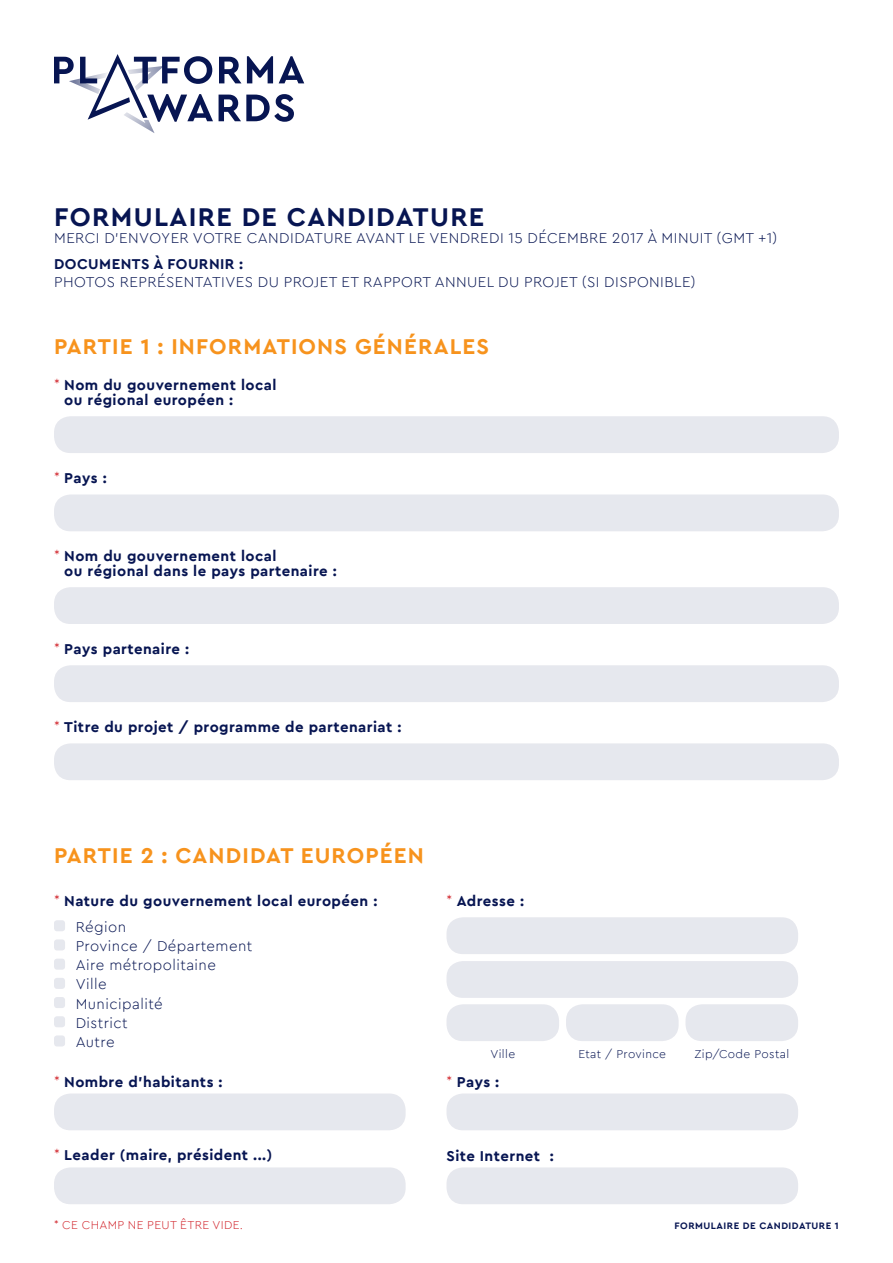
<style>
.page{position:relative;width:893px;height:1263px;background:#fff}
.page>*{position:absolute;margin:0;border:0;box-sizing:border-box;transform-origin:0 0}
.t1{font:700 27px "Cera PRO";letter-spacing:.05em;color:#071552}
.t2{font:700 22.5px "Cera PRO";letter-spacing:.05em;color:#f7931d}
.t3{font:700 15px/15px "Cera PRO";letter-spacing:.03em;color:#071552}
.t4{font:300 15px "Cera PRO";letter-spacing:.03em;color:#071552}
.t5{font:300 12px "Cera PRO";letter-spacing:.03em;color:#071552}
.t6{font:300 12px "Cera PRO";letter-spacing:.03em;color:#d1232a}
.t7{font:700 9.9px "Cera PRO";letter-spacing:.05em;color:#071552}
.s1{font-weight:300;color:#d1232a}
</style>
<div class="page">
<svg style="left:54px;top:54px;width:250px;height:79px"></svg>
<div style="left:54px;top:416px;width:785px;height:37px;background:#e6e8ee;border-radius:16px"></div>
<div style="left:54px;top:494px;width:785px;height:37px;background:#e6e8ee;border-radius:16px"></div>
<div style="left:54px;top:587px;width:785px;height:37px;background:#e6e8ee;border-radius:16px"></div>
<div style="left:54px;top:665px;width:785px;height:37px;background:#e6e8ee;border-radius:16px"></div>
<div style="left:54px;top:743px;width:785px;height:37px;background:#e6e8ee;border-radius:16px"></div>
<div style="left:54px;top:920px;width:11px;height:11px;background:#e6e8ee;border-radius:3px"></div>
<div style="left:54px;top:939px;width:11px;height:11px;background:#e6e8ee;border-radius:3px"></div>
<div style="left:54px;top:959px;width:11px;height:11px;background:#e6e8ee;border-radius:3px"></div>
<div style="left:54px;top:978px;width:11px;height:11px;background:#e6e8ee;border-radius:3px"></div>
<div style="left:54px;top:997px;width:11px;height:11px;background:#e6e8ee;border-radius:3px"></div>
<div style="left:54px;top:1016px;width:11px;height:11px;background:#e6e8ee;border-radius:3px"></div>
<div style="left:54px;top:1035px;width:11px;height:11px;background:#e6e8ee;border-radius:3px"></div>
<div style="left:446px;top:917px;width:352px;height:37px;background:#e6e8ee;border-radius:16px"></div>
<div style="left:446px;top:961px;width:352px;height:37px;background:#e6e8ee;border-radius:16px"></div>
<div style="left:446px;top:1004px;width:113px;height:37px;background:#e6e8ee;border-radius:16px"></div>
<div style="left:566px;top:1004px;width:113px;height:37px;background:#e6e8ee;border-radius:16px"></div>
<div style="left:685px;top:1004px;width:113px;height:37px;background:#e6e8ee;border-radius:16px"></div>
<div style="left:54px;top:1093px;width:352px;height:37px;background:#e6e8ee;border-radius:16px"></div>
<div style="left:54px;top:1167px;width:352px;height:37px;background:#e6e8ee;border-radius:16px"></div>
<div style="left:446px;top:1093px;width:352px;height:37px;background:#e6e8ee;border-radius:16px"></div>
<div style="left:446px;top:1167px;width:352px;height:37px;background:#e6e8ee;border-radius:16px"></div>
<p class="t1" style="left:54px;top:199px;width:432px">FORMULAIRE DE CANDIDATURE</p>
<p class="t4" style="left:54px;top:228px;width:725px">MERCI D'ENVOYER VOTRE CANDIDATURE AVANT LE VENDREDI 15 DÉCEMBRE 2017 À MINUIT (GMT +1)</p>
<p class="t3" style="left:54px;top:256px;width:191px">DOCUMENTS À FOURNIR :</p>
<p class="t4" style="left:54px;top:272px;width:643px">PHOTOS REPRÉSENTATIVES DU PROJET ET RAPPORT ANNUEL DU PROJET (SI DISPONIBLE)</p>
<p class="t2" style="left:54px;top:332px;width:436px">PARTIE 1 : INFORMATIONS GÉNÉRALES</p>
<p class="t3" style="left:64px;top:377px;width:214px;text-indent:-10px"><span class="s1">*</span> Nom du gouvernement local ou régional européen :</p>
<p class="t3" style="left:54px;top:470px;width:54px"><span class="s1">*</span> Pays :</p>
<p class="t3" style="left:64px;top:548px;width:274px;text-indent:-10px"><span class="s1">*</span> Nom du gouvernement local<br>ou régional dans le pays partenaire :</p>
<p class="t3" style="left:54px;top:641px;width:137px"><span class="s1">*</span> Pays partenaire :</p>
<p class="t3" style="left:54px;top:719px;width:349px"><span class="s1">*</span> Titre du projet / programme de partenariat :</p>
<p class="t2" style="left:54px;top:840px;width:371px">PARTIE 2 : CANDIDAT EUROPÉEN</p>
<p class="t3" style="left:54px;top:893px;width:325px"><span class="s1">*</span> Nature du gouvernement local européen :</p>
<p class="t4" style="left:76px;top:917px;width:52px">Région</p>
<p class="t4" style="left:76px;top:936px;width:178px">Province / Département</p>
<p class="t4" style="left:76px;top:955px;width:142px">Aire métropolitaine</p>
<p class="t4" style="left:76px;top:974px;width:32px">Ville</p>
<p class="t4" style="left:76px;top:993px;width:88px">Municipalité</p>
<p class="t4" style="left:76px;top:1013px;width:53px">District</p>
<p class="t4" style="left:76px;top:1032px;width:40px">Autre</p>
<p class="t3" style="left:446px;top:893px;width:79px"><span class="s1">*</span> Adresse :</p>
<p class="t5" style="left:490px;top:1046px;width:26px">Ville</p>
<p class="t5" style="left:578px;top:1046px;width:89px">Etat / Province</p>
<p class="t5" style="left:694px;top:1046px;width:96px">Zip/Code Postal</p>
<p class="t3" style="left:54px;top:1074px;width:170px"><span class="s1">*</span> Nombre d’habitants :</p>
<p class="t3" style="left:446px;top:1074px;width:54px"><span class="s1">*</span> Pays :</p>
<p class="t3" style="left:54px;top:1147px;width:220px"><span class="s1">*</span> Leader (maire, président ...)</p>
<p class="t3" style="left:446px;top:1148px;width:109px">Site Internet :</p>
<p class="t6" style="left:54px;top:1217px;width:191px">* CE CHAMP NE PEUT ÊTRE VIDE.</p>
<p class="t7" style="left:675px;top:1219px;width:166px">FORMULAIRE DE CANDIDATURE 1</p>
</div>
